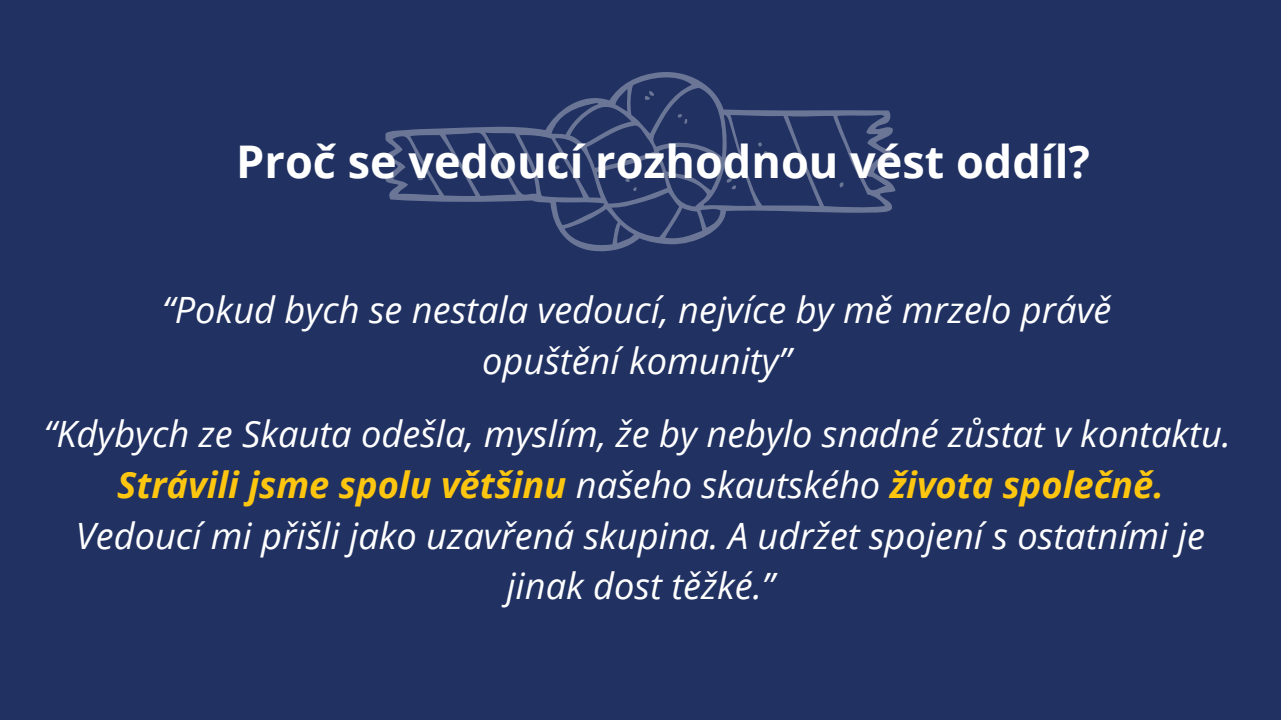
<style>
.page{position:relative;width:1281px;height:720px;background:#203162}
.page>*{position:absolute;margin:0;border:0;box-sizing:border-box;transform-origin:0 0}
.t1{font:700 45px "Open Sans";color:#fff}
.t2{font:italic 36.25px/50.6px "Open Sans";color:#fff;text-align:center}
.t3{font:italic 700 36.25px "Open Sans";color:#ffc610}
.s1{font-weight:400;color:#fff}
</style>
<div class="page">
<svg style="left:385px;top:72px;width:511px;height:179px"></svg>
<svg style="left:839px;top:182px;width:5px;height:5px"></svg>
<svg style="left:758px;top:140px;width:12px;height:16px"></svg>
<svg style="left:726px;top:178px;width:10px;height:12px"></svg>
<svg style="left:677px;top:113px;width:11px;height:11px"></svg>
<svg style="left:644px;top:91px;width:10px;height:9px"></svg>
<svg style="left:625px;top:178px;width:12px;height:13px"></svg>
<svg style="left:555px;top:164px;width:10px;height:17px"></svg>
<svg style="left:478px;top:155px;width:4px;height:4px"></svg>
<svg style="left:415px;top:171px;width:8px;height:10px"></svg>
<p class="t1" style="left:236px;top:130px;width:855px">Proč se vedoucí rozhodnou vést oddíl?</p>
<h1 class="t2" style="left:162px;top:284px;width:951px">“Pokud bych se nestala vedoucí, nejvíce by mě mrzelo právě opuštění komunity”</h1>
<p class="t2" style="left:44px;top:408px;width:1189px">“Kdybych ze Skauta odešla, myslím, že by nebylo snadné zůstat v kontaktu.</p>
<p class="t3" style="left:117px;top:459px;width:1048px">Strávili jsme spolu většinu <span class="s1">našeho skautského</span> života společně.</p>
<p class="t2" style="left:76px;top:509px;width:1130px">Vedoucí mi přišli jako uzavřená skupina. A udržet spojení s ostatními je jinak dost těžké.”</p>
</div>
